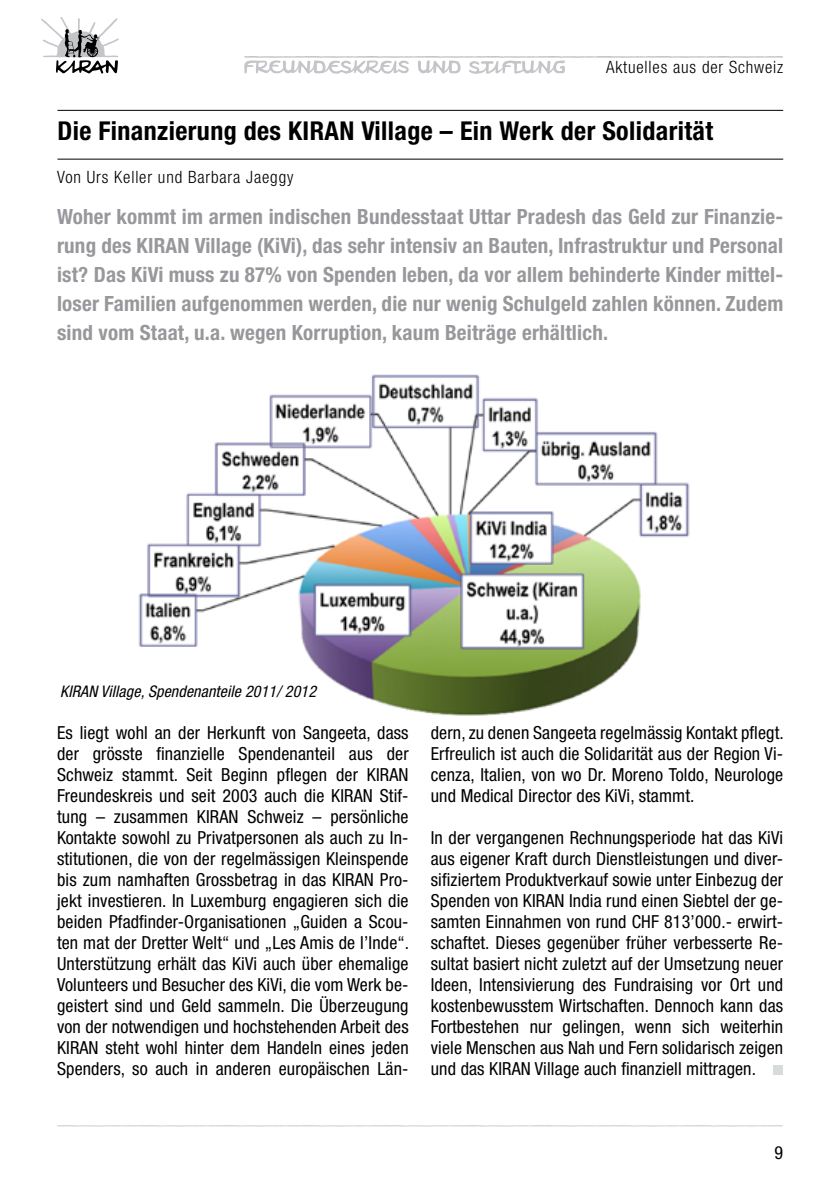
<style>
.page{position:relative;width:840px;height:1191px;background:#fff}
.page>*{position:absolute;margin:0;border:0;box-sizing:border-box;transform-origin:0 0}
.t1{font:700 condensed 26px "Helvetica Neue";letter-spacing:.015em;color:#000}
.t2{font:700 condensed 21px/29px "Helvetica Neue";letter-spacing:.01em;color:#98989c;text-align:justify}
.t3{font:condensed 18px/21px "Helvetica Neue";letter-spacing:.01em;color:#000;text-align:justify}
.t4{font:300 condensed 17px "Helvetica Neue";letter-spacing:.05em;color:#000}
.t5{font:italic condensed 16px "Helvetica Neue";letter-spacing:.01em;color:#000}
</style>
<div class="page">
<svg style="left:41px;top:17px;width:78px;height:56px"></svg>
<svg style="left:57px;top:1125px;width:725px;height:1px"></svg>
<svg style="left:244px;top:56px;width:538px;height:18px"></svg>
<img style="left:138px;top:374px;width:552px;height:342px">
<hr style="left:57px;top:110px;width:725px;height:1px;background:#000">
<hr style="left:57px;top:159px;width:725px;height:1px;background:#000">
<div style="left:772px;top:1065px;width:10px;height:10px;background:#d8dbdc"></div>
<p class="t4" style="left:605px;top:58px;width:179px">Aktuelles aus der Schweiz</p>
<h1 class="t1" style="left:57px;top:115px;width:656px">Die Finanzierung des KIRAN Village – Ein Werk der Solidarität</h1>
<p class="t4" style="left:57px;top:167px;width:238px">Von Urs Keller und Barbara Jaeggy</p>
<p class="t2" style="left:57px;top:202px;width:727px">Woher kommt im armen indischen Bundesstaat Uttar Pradesh das Geld zur Finanzie&shy;rung des KIRAN Village (KiVi), das sehr intensiv an Bauten, Infrastruktur und Personal ist? Das KiVi muss zu 87% von Spenden leben, da vor allem behinderte Kinder mittel&shy;loser Familien aufgenommen werden, die nur wenig Schulgeld zahlen können. Zudem sind vom Staat, u.a. wegen Korruption, kaum Beiträge erhältlich.</p>
<p class="t5" style="left:60px;top:682px;width:257px">KIRAN Village, Spendenanteile 2011/ 2012</p>
<p class="t3" style="left:57px;top:722px;width:353px">Es liegt wohl an der Herkunft von Sangeeta, dass der grösste finanzielle Spendenanteil aus der Schweiz stammt. Seit Beginn pflegen der KIRAN Freundeskreis und seit 2003 auch die KIRAN Stif&shy;tung – zusammen KIRAN Schweiz – persönliche Kontakte sowohl zu Privatpersonen als auch zu In&shy;stitutionen, die von der regelmässigen Kleinspende bis zum namhaften Grossbetrag in das KIRAN Pro&shy;jekt investieren. In Luxemburg engagieren sich die beiden Pfadfinder-Organisationen „Guiden a Scou&shy;ten mat der Dretter Welt“ und „Les Amis de l’Inde“.<br>Unterstützung erhält das KiVi auch über ehemalige Volunteers und Besucher des KiVi, die vom Werk be&shy;geistert sind und Geld sammeln. Die Überzeugung von der notwendigen und hochstehenden Arbeit des KIRAN steht wohl hinter dem Handeln eines jeden Spenders, so auch in anderen europäischen Län-</p>
<p class="t3" style="left:430px;top:722px;width:354px">dern, zu denen Sangeeta regelmässig Kontakt pflegt.<br>Erfreulich ist auch die Solidarität aus der Region Vi&shy;cenza, Italien, von wo Dr. Moreno Toldo, Neurologe und Medical Director des KiVi, stammt.</p>
<p class="t3" style="left:430px;top:827px;width:354px">In der vergangenen Rechnungsperiode hat das KiVi aus eigener Kraft durch Dienstleistungen und diver&shy;sifiziertem Produktverkauf sowie unter Einbezug der Spenden von KIRAN India rund einen Siebtel der ge&shy;samten Einnahmen von rund CHF 813’000.- erwirt&shy;schaftet. Dieses gegenüber früher verbesserte Re&shy;sultat basiert nicht zuletzt auf der Umsetzung neuer Ideen, Intensivierung des Fundraising vor Ort und kostenbewusstem Wirtschaften. Dennoch kann das Fortbestehen nur gelingen, wenn sich weiterhin viele Menschen aus Nah und Fern solidarisch zeigen und das KIRAN Village auch finanziell mittragen.</p>
<p class="t3" style="left:774px;top:1142px;width:10px">9</p>
</div>
